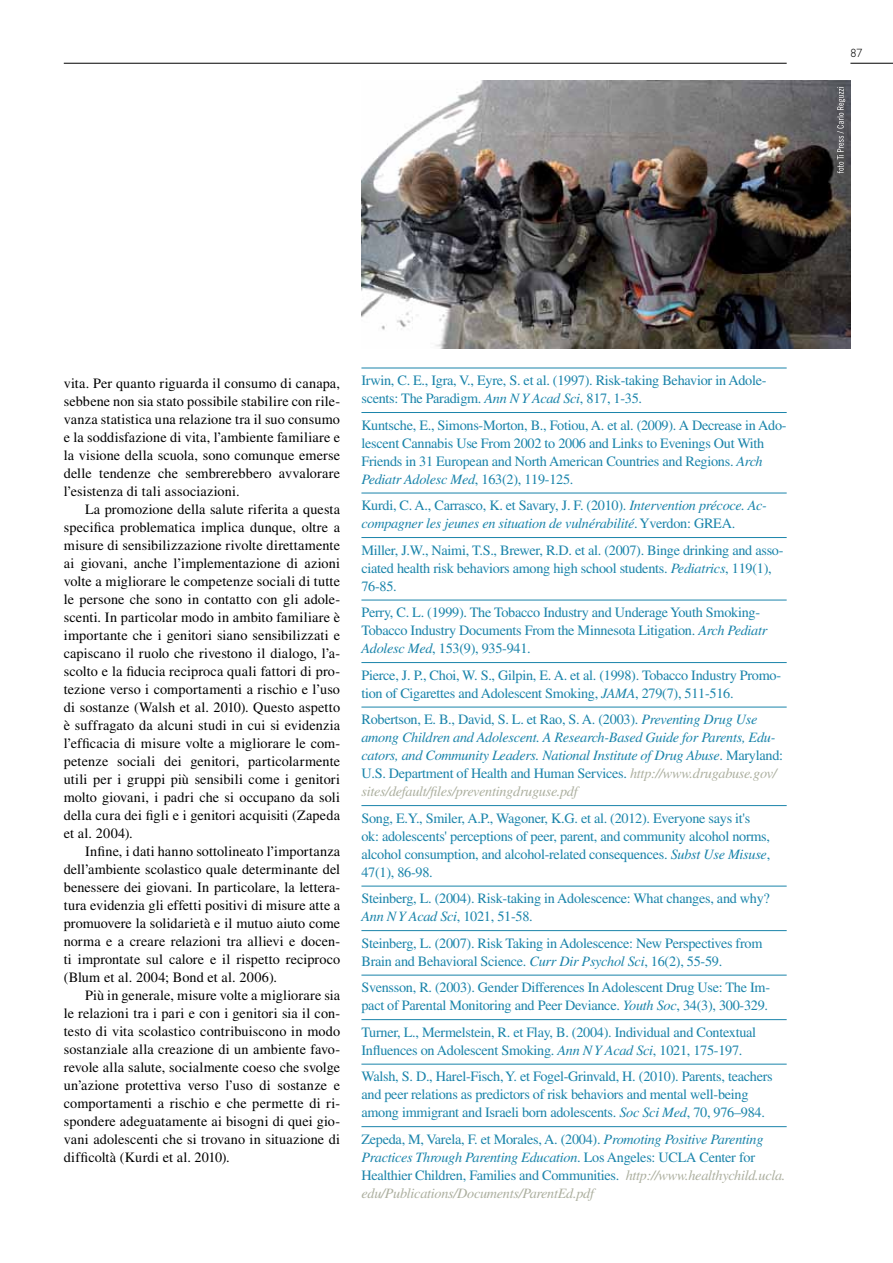
<style>
.page{position:relative;width:893px;height:1263px;background:#fff}
.page>*{position:absolute;margin:0;border:0;box-sizing:border-box;transform-origin:0 0}
.t1{font:14.25px/18px "Times LT Std";letter-spacing:-.02em;color:#1a84aa}
.t2{font:14.25px/18px "Times LT Std";letter-spacing:.01em;color:#000;text-align:justify}
.t3{font:italic 14.25px/18px "Times LT Std";letter-spacing:-.02em;color:#1a84aa}
.t4{font:300 12px "Gill Sans MT Std";color:#000}
.s1{font-style:italic}
.s2{font-style:normal}
.s3{color:#acaf9f}
.s4{font-style:italic;color:#acaf9f}
</style>
<div class="page">
<hr style="left:64px;top:63px;width:723px;height:1px;background:#000">
<hr style="left:850px;top:63px;width:43px;height:1px;background:#000">
<img style="left:361px;top:81px;width:489px;height:268px">
<hr style="left:361px;top:368px;width:426px;height:1px;background:#1a84aa">
<hr style="left:361px;top:412px;width:426px;height:1px;background:#1a84aa">
<hr style="left:361px;top:493px;width:426px;height:1px;background:#1a84aa">
<hr style="left:361px;top:537px;width:426px;height:1px;background:#1a84aa">
<hr style="left:361px;top:600px;width:426px;height:1px;background:#1a84aa">
<hr style="left:361px;top:662px;width:426px;height:1px;background:#1a84aa">
<hr style="left:361px;top:707px;width:426px;height:1px;background:#1a84aa">
<hr style="left:361px;top:805px;width:426px;height:1px;background:#1a84aa">
<hr style="left:361px;top:886px;width:426px;height:1px;background:#1a84aa">
<hr style="left:361px;top:930px;width:426px;height:1px;background:#1a84aa">
<hr style="left:361px;top:975px;width:426px;height:1px;background:#1a84aa">
<hr style="left:361px;top:1019px;width:426px;height:1px;background:#1a84aa">
<hr style="left:361px;top:1064px;width:426px;height:1px;background:#1a84aa">
<hr style="left:361px;top:1126px;width:426px;height:1px;background:#1a84aa">
<svg style="left:837px;top:87px;width:8px;height:86px"></svg>
<p class="t4" style="left:850px;top:46px;width:13px">87</p>
<p class="t2" style="left:64px;top:374px;width:278px">vita. Per quanto riguarda il consumo di canapa, sebbene non sia stato possibile stabilire con rile&shy;vanza statistica una relazione tra il suo consumo e la soddisfazione di vita, l’ambiente familiare e la visione della scuola, sono comunque emerse delle tendenze che sembrerebbero avvalorare l’esistenza di tali associazioni.</p>
<p class="t2" style="left:64px;top:500px;width:278px;text-indent:21px">La promozione della salute riferita a questa specifica problematica implica dunque, oltre a misure di sensibilizzazione rivolte direttamente ai giovani, anche l’implementazione di azioni volte a migliorare le competenze sociali di tutte le persone che sono in contatto con gli adole&shy;scenti. In particolar modo in ambito familiare è importante che i genitori siano sensibilizzati e capiscano il ruolo che rivestono il dialogo, l’a&shy;scolto e la fiducia reciproca quali fattori di pro&shy;tezione verso i comportamenti a rischio e l’uso di sostanze (Walsh et al. 2010). Questo aspetto è suffragato da alcuni studi in cui si evidenzia l’efficacia di misure volte a migliorare le com&shy;petenze sociali dei genitori, particolarmente utili per i gruppi più sensibili come i genitori molto giovani, i padri che si occupano da soli della cura dei figli e i genitori acquisiti (Zapeda et al. 2004).</p>
<p class="t2" style="left:64px;top:842px;width:278px;text-indent:21px">Infine, i dati hanno sottolineato l’importanza dell’ambiente scolastico quale determinante del benessere dei giovani. In particolare, la lettera&shy;tura evidenzia gli effetti positivi di misure atte a promuovere la solidarietà e il mutuo aiuto come norma e a creare relazioni tra allievi e docen&shy;ti improntate sul calore e il rispetto reciproco (Blum et al. 2004; Bond et al. 2006).</p>
<p class="t2" style="left:64px;top:986px;width:278px;text-indent:21px">Più in generale, misure volte a migliorare sia le relazioni tra i pari e con i genitori sia il con&shy;testo di vita scolastico contribuiscono in modo sostanziale alla creazione di un ambiente favo&shy;revole alla salute, socialmente coeso che svolge un’azione protettiva verso l’uso di sostanze e comportamenti a rischio e che permette di ri&shy;spondere adeguatamente ai bisogni di quei gio&shy;vani adolescenti che si trovano in situazione di difficoltà (Kurdi et al. 2010).</p>
<p class="t1" style="left:361px;top:371px;width:407px">Irwin, C. E., Igra, V., Eyre, S. et al. (1997). Risk-taking Behavior in Adole&shy;scents: The Paradigm. <span class="s1">Ann N Y Acad Sci</span>, 817, 1-35.</p>
<p class="t1" style="left:361px;top:416px;width:427px">Kuntsche, E., Simons-Morton, B., Fotiou, A. et al. (2009). A Decrease in Ado&shy;lescent Cannabis Use From 2002 to 2006 and Links to Evenings Out With Friends in 31 European and North American Countries and Regions. <span class="s1">Arch Pediatr Adolesc Med</span>, 163(2), 119-125.</p>
<p class="t3" style="left:361px;top:496px;width:407px"><span class="s2">Kurdi, C. A., Carrasco, K. et Savary, J. F. (2010).</span> Intervention précoce. Ac&shy;compagner les jeunes en situation de vulnérabilité<span class="s2">. Yverdon: GREA.</span></p>
<p class="t1" style="left:361px;top:541px;width:424px">Miller, J.W., Naimi, T.S., Brewer, R.D. et al. (2007). Binge drinking and asso&shy;ciated health risk behaviors among high school students. <span class="s1">Pediatrics</span>, 119(1),<br>76-85.</p>
<p class="t1" style="left:361px;top:603px;width:407px">Perry, C. L. (1999). The Tobacco Industry and Underage Youth Smoking-<br>Tobacco Industry Documents From the Minnesota Litigation. <span class="s1">Arch Pediatr<br>Adolesc Med</span>, 153(9), 935-941.</p>
<p class="t1" style="left:361px;top:666px;width:421px">Pierce, J. P., Choi, W. S., Gilpin, E. A. et al. (1998). Tobacco Industry Promo&shy;tion of Cigarettes and Adolescent Smoking, <span class="s1">JAMA</span>, 279(7), 511-516.</p>
<p class="t3" style="left:361px;top:710px;width:423px"><span class="s2">Robertson, E. B., David, S. L. et Rao, S. A. (2003).</span> Preventing Drug Use among Children and Adolescent. A Research-Based Guide for Parents, Edu&shy;cators, and Community Leaders. National Institute of Drug Abuse<span class="s2">. Maryland:<br>U.S. Department of Health and Human Services.</span> <span class="s3">http://www.drugabuse.gov/ sites/default/files/preventingdruguse.pdf</span></p>
<p class="t1" style="left:361px;top:809px;width:410px">Song, E.Y., Smiler, A.P., Wagoner, K.G. et al. (2012). Everyone says it's ok: adolescents' perceptions of peer, parent, and community alcohol norms, alcohol consumption, and alcohol-related consequences. <span class="s1">Subst Use Misuse</span>, 47(1), 86-98.</p>
<p class="t1" style="left:361px;top:889px;width:410px">Steinberg, L. (2004). Risk-taking in Adolescence: What changes, and why?<br><span class="s1">Ann N Y Acad Sci</span>, 1021, 51-58.</p>
<p class="t1" style="left:361px;top:934px;width:402px">Steinberg, L. (2007). Risk Taking in Adolescence: New Perspectives from<br>Brain and Behavioral Science. <span class="s1">Curr Dir Psychol Sci</span>, 16(2), 55-59.</p>
<p class="t1" style="left:361px;top:978px;width:410px">Svensson, R. (2003). Gender Differences In Adolescent Drug Use: The Im&shy;pact of Parental Monitoring and Peer Deviance. <span class="s1">Youth Soc</span>, 34(3), 300-329.</p>
<p class="t1" style="left:361px;top:1023px;width:396px">Turner, L., Mermelstein, R. et Flay, B. (2004). Individual and Contextual<br>Influences on Adolescent Smoking. <span class="s1">Ann N Y Acad Sci</span>, 1021, 175-197.</p>
<p class="t1" style="left:361px;top:1067px;width:413px">Walsh, S. D., Harel-Fisch, Y. et Fogel-Grinvald, H. (2010). Parents, teachers and peer relations as predictors of risk behaviors and mental well-being among immigrant and Israeli born adolescents. <span class="s1">Soc Sci Med</span>, 70, 976–984.</p>
<p class="t1" style="left:361px;top:1130px;width:426px">Zepeda, M, Varela, F. et Morales, A. (2004). <span class="s1">Promoting Positive Parenting Practices Through Parenting Education</span>. Los Angeles: UCLA Center for Healthier Children, Families and Communities. <span class="s4">http://www.healthychild.ucla. edu/Publications/Documents/ParentEd.pdf</span></p>
</div>
